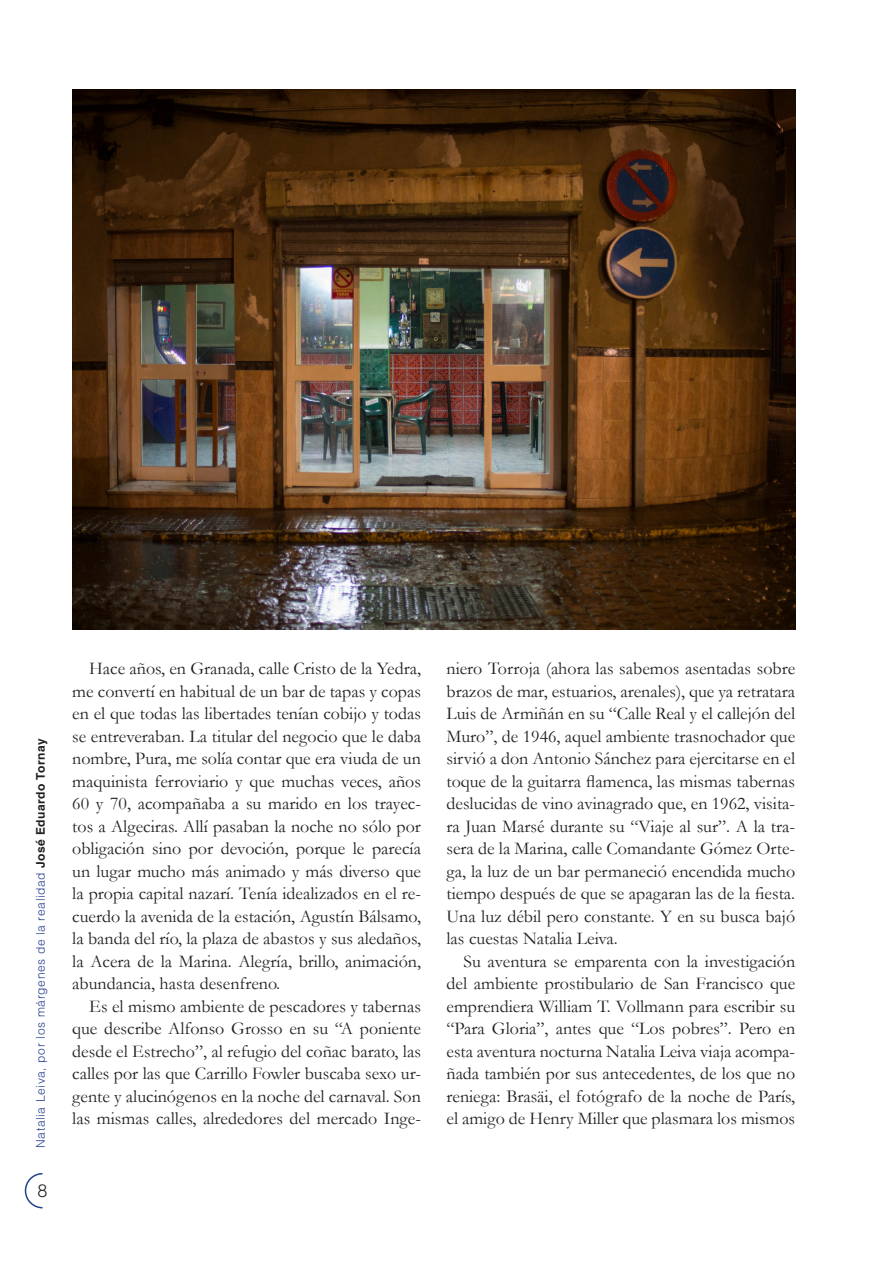
<style>
.page{position:relative;width:893px;height:1263px;background:#fff}
.page>*{position:absolute;margin:0;border:0;box-sizing:border-box;transform-origin:0 0}
.t1{font:18px/22.5px "Garamond";color:#231f20;text-align:justify}
.t2{font:300 18px "Helvetica LT Std";color:#231f20}
.t3{font:300 12px "Helvetica LT Std";letter-spacing:.055em;color:#253f8e}
.s1{font-weight:700;color:#231f20}
</style>
<div class="page">
<svg style="left:24px;top:1173px;width:19px;height:36px"></svg>
<img style="left:72px;top:89px;width:723px;height:540px">
<p class="t3" style="left:33px;top:1148px;width:411px;rotate:-90deg">Natalia Leiva, por los márgenes de la realidad <span class="s1">José Eduardo Tornay</span></p>
<p class="t2" style="left:38px;top:1179px;width:12px">8</p>
<p class="t1" style="left:72px;top:657px;width:350px;text-indent:17px">Hace años, en Granada, calle Cristo de la Yedra, me convertí en habitual de un bar de tapas y copas en el que todas las libertades tenían cobijo y todas se entreveraban. La titular del negocio que le daba nombre, Pura, me solía contar que era viuda de un maquinista ferroviario y que muchas veces, años 60 y 70, acompañaba a su marido en los trayec&shy;tos a Algeciras. Allí pasaban la noche no sólo por obligación sino por devoción, porque le parecía un lugar mucho más animado y más diverso que la propia capital nazarí. Tenía idealizados en el re&shy;cuerdo la avenida de la estación, Agustín Bálsamo, la banda del río, la plaza de abastos y sus aledaños, la Acera de la Marina. Alegría, brillo, animación, abundancia, hasta desenfreno.</p>
<p class="t1" style="left:72px;top:994px;width:350px;text-indent:17px">Es el mismo ambiente de pescadores y tabernas que describe Alfonso Grosso en su “A poniente desde el Estrecho”, al refugio del coñac barato, las calles por las que Carrillo Fowler buscaba sexo ur&shy;gente y alucinógenos en la noche del carnaval. Son las mismas calles, alrededores del mercado Inge-</p>
<p class="t1" style="left:446px;top:657px;width:350px">niero Torroja (ahora las sabemos asentadas sobre brazos de mar, estuarios, arenales), que ya retratara Luis de Armiñán en su “Calle Real y el callejón del Muro”, de 1946, aquel ambiente trasnochador que sirvió a don Antonio Sánchez para ejercitarse en el toque de la guitarra flamenca, las mismas tabernas deslucidas de vino avinagrado que, en 1962, visita&shy;ra Juan Marsé durante su “Viaje al sur”. A la tra&shy;sera de la Marina, calle Comandante Gómez Orte&shy;ga, la luz de un bar permaneció encendida mucho tiempo después de que se apagaran las de la fiesta.<br>Una luz débil pero constante. Y en su busca bajó las cuestas Natalia Leiva.</p>
<p class="t1" style="left:446px;top:949px;width:350px;text-indent:17px">Su aventura se emparenta con la investigación del ambiente prostibulario de San Francisco que emprendiera William T. Vollmann para escribir su “Para Gloria”, antes que “Los pobres”. Pero en esta aventura nocturna Natalia Leiva viaja acompa&shy;ñada también por sus antecedentes, de los que no reniega: Brasäi, el fotógrafo de la noche de París, el amigo de Henry Miller que plasmara los mismos</p>
</div>
